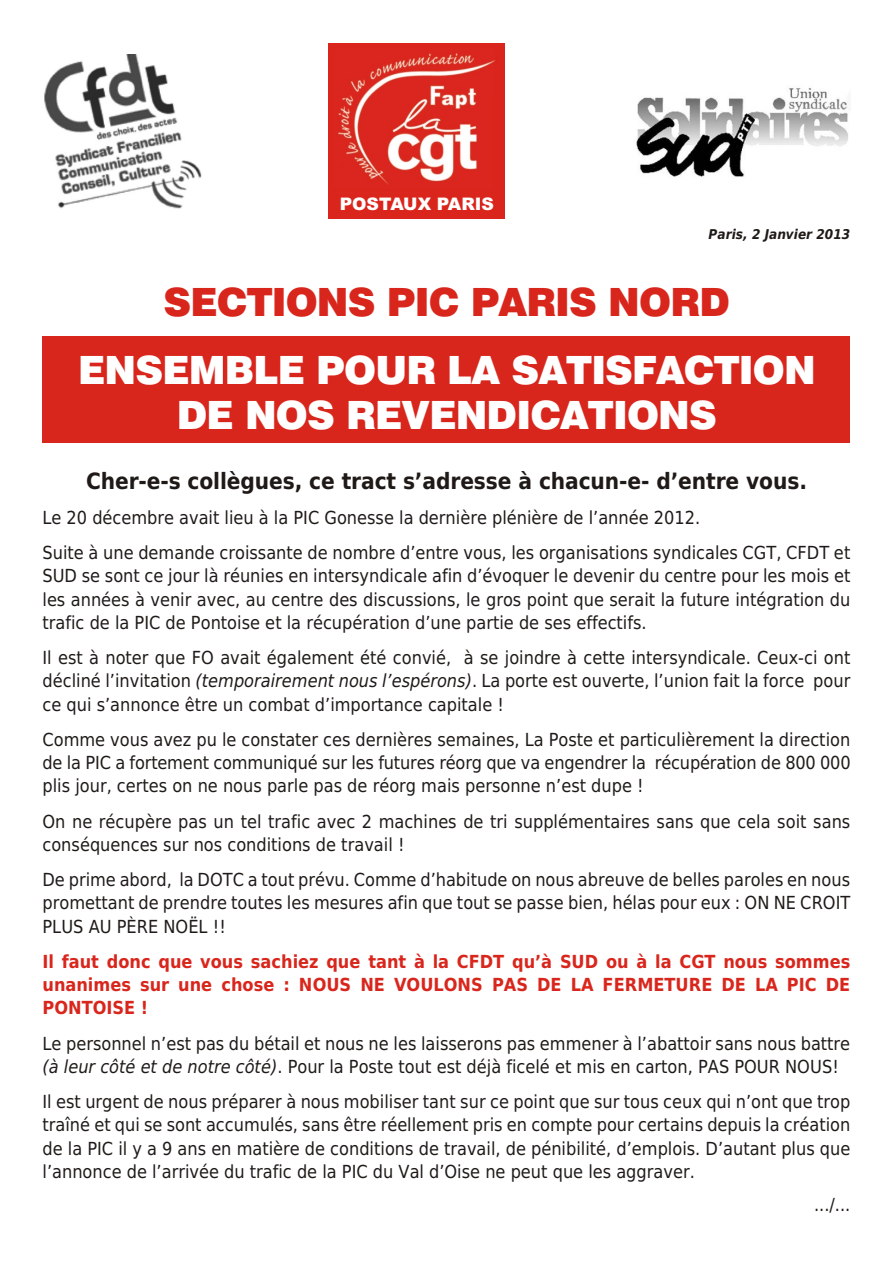
<style>
.page{position:relative;width:894px;height:1263px;background:#fff}
.page>*{position:absolute;margin:0;border:0;box-sizing:border-box;transform-origin:0 0}
.t1{font:39px/45px "Swis 721 Blk BT";letter-spacing:-.02em;color:#fff;text-align:center}
.t2{font:39px "Swis 721 Blk BT";letter-spacing:-.02em;color:#d9261c}
.t3{font:700 22.5px "DejaVu Sans Condensed";letter-spacing:-.005em;color:#1f1a17}
.t4{font:18px/23.2px "DejaVu Sans Condensed";color:#1f1a17;text-align:justify}
.t5{font:700 18px/23.2px "DejaVu Sans Condensed";color:#d9261c;text-align:justify}
.t6{font:900 17.25px "Arial";color:#fff}
.t7{font:italic 700 13.5px "DejaVu Sans Condensed";color:#1f1a17}
.s1{font-style:italic}
</style>
<div class="page">
<div style="left:43px;top:336px;width:807px;height:107px;background:#d9261c"></div>
<img style="left:636px;top:88px;width:212px;height:89px">
<img style="left:44px;top:54px;width:158px;height:155px">
<img style="left:329px;top:43px;width:175px;height:175px">
<p class="t6" style="left:340px;top:197px;width:156px">POSTAUX PARIS</p>
<p class="t7" style="left:709px;top:229px;width:143px">Paris, 2 Janvier 2013</p>
<h1 class="t2" style="left:164px;top:287px;width:568px">SECTIONS PIC PARIS NORD</h1>
<h1 class="t1" style="left:78px;top:351px;width:739px">ENSEMBLE POUR LA SATISFACTION<br>DE NOS REVENDICATIONS</h1>
<p class="t3" style="left:86px;top:472px;width:723px">Cher-e-s collègues, ce tract s’adresse à chacun-e- d’entre vous.</p>
<p class="t4" style="left:43px;top:502px;width:809px;line-height:35.2px">Le 20 décembre avait lieu à la PIC Gonesse la dernière plénière de l’année 2012.<br>Suite à une demande croissante de nombre d’entre vous, les organisations syndicales CGT, CFDT et</p>
<p class="t4" style="left:43px;top:566px;width:809px">SUD se sont ce jour là réunies en intersyndicale afin d’évoquer le devenir du centre pour les mois et les années à venir avec, au centre des discussions, le gros point que serait la future intégration du trafic de la PIC de Pontoise et la récupération d’une partie de ses effectifs.</p>
<p class="t4" style="left:43px;top:648px;width:809px">Il est à noter que FO avait également été convié, à se joindre à cette intersyndicale. Ceux-ci ont décliné l’invitation <span class="s1">(temporairement nous l’espérons)</span>. La porte est ouverte, l’union fait la force pour ce qui s’annonce être un combat d’importance capitale !</p>
<p class="t4" style="left:43px;top:730px;width:810px">Comme vous avez pu le constater ces dernières semaines, La Poste et particulièrement la direction de la PIC a fortement communiqué sur les futures réorg que va engendrer la récupération de 800 000 plis jour, certes on ne nous parle pas de réorg mais personne n’est dupe !</p>
<p class="t4" style="left:43px;top:811px;width:809px">On ne récupère pas un tel trafic avec 2 machines de tri supplémentaires sans que cela soit sans conséquences sur nos conditions de travail !</p>
<p class="t4" style="left:43px;top:870px;width:809px">De prime abord, la DOTC a tout prévu. Comme d’habitude on nous abreuve de belles paroles en nous promettant de prendre toutes les mesures afin que tout se passe bien, hélas pour eux : ON NE CROIT PLUS AU PÈRE NOËL !!</p>
<p class="t5" style="left:43px;top:952px;width:809px">Il faut donc que vous sachiez que tant à la CFDT qu’à SUD ou à la CGT nous sommes unanimes sur une chose : NOUS NE VOULONS PAS DE LA FERMETURE DE LA PIC DE PONTOISE !</p>
<p class="t4" style="left:43px;top:1033px;width:809px">Le personnel n’est pas du bétail et nous ne les laisserons pas emmener à l’abattoir sans nous battre <span class="s1">(à leur côté et de notre côté)</span>. Pour la Poste tout est déjà ficelé et mis en carton, PAS POUR NOUS!</p>
<p class="t4" style="left:43px;top:1092px;width:809px">Il est urgent de nous préparer à nous mobiliser tant sur ce point que sur tous ceux qui n’ont que trop traîné et qui se sont accumulés, sans être réellement pris en compte pour certains depuis la création de la PIC il y a 9 ans en matière de conditions de travail, de pénibilité, d’emplois. D’autant plus que l’annonce de l’arrivée du trafic de la PIC du Val d’Oise ne peut que les aggraver.</p>
<p class="t4" style="left:814px;top:1195px;width:38px">.../...</p>
</div>
